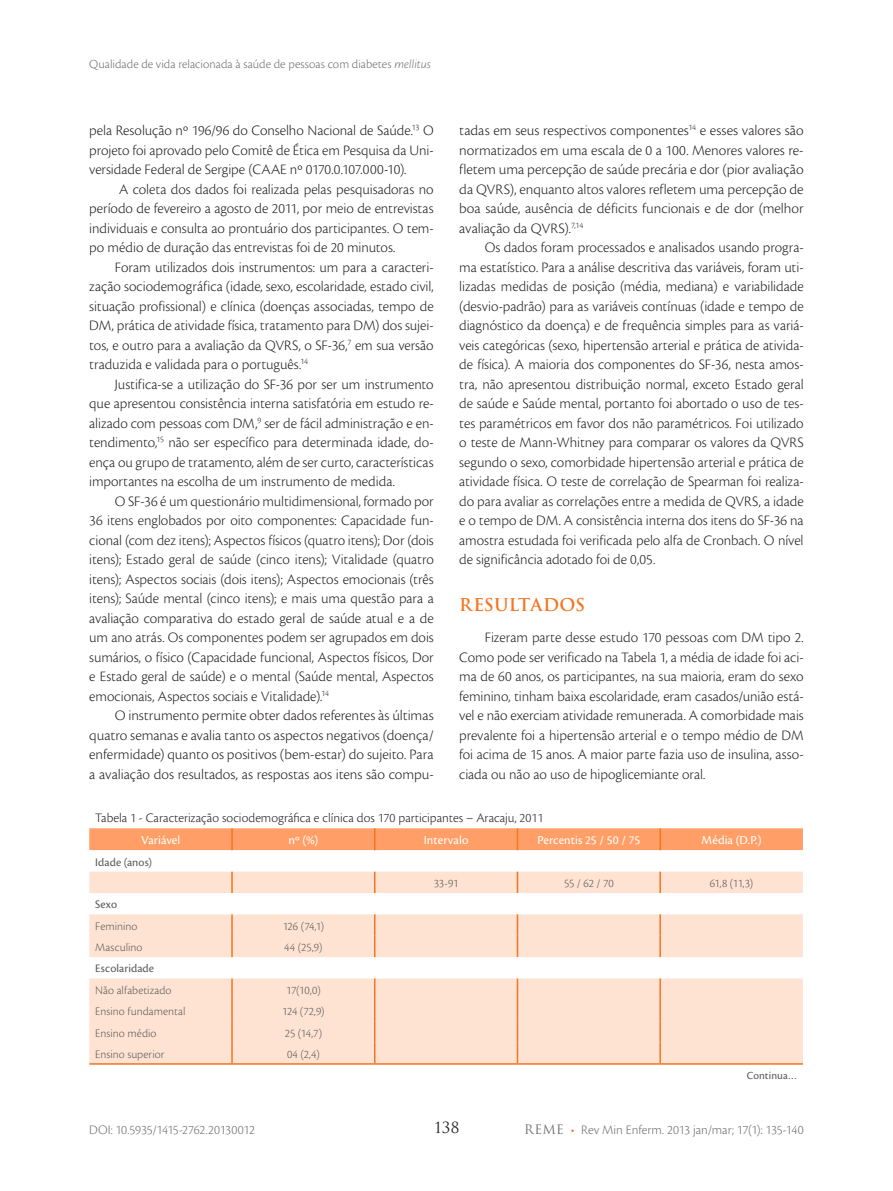
<style>
.page{position:relative;width:893px;height:1191px;background:#fff}
.page>*{position:absolute;margin:0;border:0;box-sizing:border-box;transform-origin:0 0}
.t1{font:700 17.25px "Trajan Pro";color:#f57523}
.t2{font:300 15px/19.5px "Cronos Pro";letter-spacing:-.005em;color:#231f20;text-align:justify}
.t3{font:15px "Trajan Pro";color:#231f20}
.t4{font:300 13.5px "Cronos Pro";color:#231f20}
.t5{font:300 13.5px "Cronos Pro";letter-spacing:-.01em;color:#6d6f71}
.t6{font:300 12.75px "Cronos Pro";letter-spacing:.005em;color:#6d6f71}
.t7{font:12.75px "Cronos Pro";letter-spacing:.005em;color:#fff}
.t8{font:300 12px "Cronos Pro";letter-spacing:.005em;color:#58595b}
.t9{font:12px "Cronos Pro";letter-spacing:.01em;color:#58595b}
.t10{font:11.25px "Cronos Pro";letter-spacing:.005em;color:#58595b}
.s1{font-style:italic}
.s2{font-family:"Trajan Pro";font-weight:400;font-size:12.75px}
.s3{color:#f57523}
</style>
<div class="page">
<svg style="left:89px;top:850px;width:714px;height:1px"></svg>
<svg style="left:89px;top:871px;width:714px;height:192px;fill:#ffe3d2"></svg>
<div style="left:89px;top:828px;width:714px;height:22px;background:#ff9f67"></div>
<hr style="left:659px;top:828px;width:2px;height:22px;background:#f57523">
<hr style="left:231px;top:871px;width:2px;height:22px;background:#f57523">
<svg style="left:374px;top:871px;width:1px;height:22px"></svg>
<svg style="left:517px;top:871px;width:1px;height:22px"></svg>
<hr style="left:659px;top:871px;width:2px;height:22px;background:#f57523">
<hr style="left:231px;top:914px;width:2px;height:21px;background:#f57523">
<hr style="left:659px;top:914px;width:2px;height:21px;background:#f57523">
<hr style="left:231px;top:935px;width:2px;height:22px;background:#f57523">
<hr style="left:231px;top:1021px;width:2px;height:21px;background:#f57523">
<hr style="left:231px;top:1042px;width:2px;height:21px;background:#f57523">
<svg style="left:374px;top:914px;width:1px;height:43px"></svg>
<svg style="left:517px;top:914px;width:1px;height:43px"></svg>
<hr style="left:659px;top:935px;width:2px;height:22px;background:#f57523">
<hr style="left:659px;top:1021px;width:2px;height:21px;background:#f57523">
<hr style="left:659px;top:1042px;width:2px;height:21px;background:#f57523">
<hr style="left:231px;top:978px;width:2px;height:21px;background:#f57523">
<hr style="left:659px;top:978px;width:2px;height:21px;background:#f57523">
<hr style="left:231px;top:999px;width:2px;height:22px;background:#f57523">
<svg style="left:374px;top:978px;width:1px;height:85px"></svg>
<svg style="left:517px;top:978px;width:1px;height:85px"></svg>
<hr style="left:659px;top:999px;width:2px;height:22px;background:#f57523">
<hr style="left:89px;top:1063px;width:143px;height:1px;background:#f57523">
<hr style="left:232px;top:1063px;width:143px;height:1px;background:#f57523">
<hr style="left:375px;top:1063px;width:142px;height:1px;background:#f57523">
<hr style="left:517px;top:1063px;width:143px;height:1px;background:#f57523">
<hr style="left:660px;top:1063px;width:143px;height:1px;background:#f57523">
<p class="t6" style="left:89px;top:57px;width:343px">Qualidade de vida relacionada à saúde de pessoas com diabetes <span class="s1">mellitus</span></p>
<p class="t2" style="left:459px;top:121px;width:346px">tadas em seus respectivos componentes<sup>14</sup> e esses valores são normatizados em uma escala de 0 a 100. Menores valores re&shy;fletem uma percepção de saúde precária e dor (pior avaliação da QVRS), enquanto altos valores refletem uma percepção de boa saúde, ausência de déficits funcionais e de dor (melhor avaliação da QVRS).<sup>7,14</sup></p>
<p class="t2" style="left:459px;top:238px;width:346px;text-indent:26px">Os dados foram processados e analisados usando progra&shy;ma estatístico. Para a análise descritiva das variáveis, foram uti&shy;lizadas medidas de posição (média, mediana) e variabilidade (desvio-padrão) para as variáveis contínuas (idade e tempo de diagnóstico da doença) e de frequência simples para as variá&shy;veis categóricas (sexo, hipertensão arterial e prática de ativida&shy;de física). A maioria dos componentes do SF-36, nesta amos&shy;tra, não apresentou distribuição normal, exceto Estado geral de saúde e Saúde mental, portanto foi abortado o uso de tes&shy;tes paramétricos em favor dos não paramétricos. Foi utilizado o teste de Mann-Whitney para comparar os valores da QVRS segundo o sexo, comorbidade hipertensão arterial e prática de atividade física. O teste de correlação de Spearman foi realiza&shy;do para avaliar as correlações entre a medida de QVRS, a idade e o tempo de DM. A consistência interna dos itens do SF-36 na amostra estudada foi verificada pelo alfa de Cronbach. O nível de significância adotado foi de 0,05.</p>
<p class="t1" style="left:459px;top:594px;width:127px">RESULTADOS</p>
<p class="t2" style="left:459px;top:628px;width:346px;text-indent:26px">Fizeram parte desse estudo 170 pessoas com DM tipo 2.<br>Como pode ser verificado na Tabela 1, a média de idade foi aci&shy;ma de 60 anos, os participantes, na sua maioria, eram do sexo feminino, tinham baixa escolaridade, eram casados/união está&shy;vel e não exerciam atividade remunerada. A comorbidade mais prevalente foi a hipertensão arterial e o tempo médio de DM foi acima de 15 anos. A maior parte fazia uso de insulina, asso&shy;ciada ou não ao uso de hipoglicemiante oral.</p>
<p class="t2" style="left:89px;top:121px;width:346px">pela Resolução nº 196/96 do Conselho Nacional de Saúde.<sup>13</sup> O projeto foi aprovado pelo Comitê de Ética em Pesquisa da Uni&shy;versidade Federal de Sergipe (CAAE nº 0170.0.107.000-10).</p>
<p class="t2" style="left:89px;top:179px;width:346px;text-indent:30px">A coleta dos dados foi realizada pelas pesquisadoras no período de fevereiro a agosto de 2011, por meio de entrevistas individuais e consulta ao prontuário dos participantes. O tem&shy;po médio de duração das entrevistas foi de 20 minutos.</p>
<p class="t2" style="left:89px;top:257px;width:346px;text-indent:26px">Foram utilizados dois instrumentos: um para a caracteri&shy;zação sociodemográfica (idade, sexo, escolaridade, estado civil, situação profissional) e clínica (doenças associadas, tempo de DM, prática de atividade física, tratamento para DM) dos sujei&shy;tos, e outro para a avaliação da QVRS, o SF-36,<sup>7</sup> em sua versão traduzida e validada para o português.<sup>14</sup></p>
<p class="t2" style="left:89px;top:374px;width:346px;text-indent:26px">Justifica-se a utilização do SF-36 por ser um instrumento que apresentou consistência interna satisfatória em estudo re&shy;alizado com pessoas com DM,<sup>9</sup> ser de fácil administração e en&shy;tendimento,<sup>15</sup> não ser específico para determinada idade, do&shy;ença ou grupo de tratamento, além de ser curto, características importantes na escolha de um instrumento de medida.</p>
<p class="t2" style="left:89px;top:491px;width:346px;text-indent:26px">O SF-36 é um questionário multidimensional, formado por 36 itens englobados por oito componentes: Capacidade fun&shy;cional (com dez itens); Aspectos físicos (quatro itens); Dor (dois itens); Estado geral de saúde (cinco itens); Vitalidade (quatro itens); Aspectos sociais (dois itens); Aspectos emocionais (três itens); Saúde mental (cinco itens); e mais uma questão para a avaliação comparativa do estado geral de saúde atual e a de um ano atrás. Os componentes podem ser agrupados em dois sumários, o físico (Capacidade funcional, Aspectos físicos, Dor e Estado geral de saúde) e o mental (Saúde mental, Aspectos emocionais, Aspectos sociais e Vitalidade).<sup>14</sup></p>
<p class="t2" style="left:89px;top:706px;width:346px;text-indent:26px">O instrumento permite obter dados referentes às últimas quatro semanas e avalia tanto os aspectos negativos (doença/ enfermidade) quanto os positivos (bem-estar) do sujeito. Para a avaliação dos resultados, as respostas aos itens são compu-</p>
<p class="t4" style="left:95px;top:810px;width:449px">Tabela 1 - Caracterização sociodemográfica e clínica dos 170 participantes – Aracaju, 2011</p>
<p class="t7" style="left:141px;top:833px;width:41px">Variável</p>
<p class="t7" style="left:288px;top:833px;width:31px">nº (%)</p>
<p class="t7" style="left:424px;top:833px;width:46px">Intervalo</p>
<p class="t7" style="left:537px;top:833px;width:104px">Percentis 25 / 50 / 75</p>
<p class="t7" style="left:702px;top:833px;width:61px">Média (D.P.)</p>
<p class="t9" style="left:95px;top:855px;width:58px">Idade (anos)</p>
<p class="t8" style="left:434px;top:876px;width:26px">33-91</p>
<p class="t8" style="left:564px;top:876px;width:51px">55 / 62 / 70</p>
<p class="t8" style="left:710px;top:876px;width:45px">61,8 (11,3)</p>
<p class="t9" style="left:95px;top:897px;width:23px">Sexo</p>
<p class="t8" style="left:95px;top:919px;width:44px">Feminino</p>
<p class="t8" style="left:283px;top:919px;width:43px">126 (74,1)</p>
<p class="t8" style="left:95px;top:940px;width:49px">Masculino</p>
<p class="t8" style="left:284px;top:940px;width:40px">44 (25,9)</p>
<p class="t9" style="left:95px;top:961px;width:60px">Escolaridade</p>
<p class="t8" style="left:95px;top:983px;width:78px">Não alfabetizado</p>
<p class="t8" style="left:286px;top:983px;width:36px">17(10,0)</p>
<p class="t8" style="left:95px;top:1004px;width:92px">Ensino fundamental</p>
<p class="t8" style="left:282px;top:1004px;width:44px">124 (72,9)</p>
<p class="t8" style="left:95px;top:1026px;width:63px">Ensino médio</p>
<p class="t8" style="left:285px;top:1026px;width:39px">25 (14,7)</p>
<p class="t8" style="left:95px;top:1047px;width:71px">Ensino superior</p>
<p class="t8" style="left:287px;top:1047px;width:34px">04 (2,4)</p>
<p class="t10" style="left:747px;top:1068px;width:52px">Continua…</p>
<p class="t3" style="left:434px;top:1118px;width:27px">138</p>
<p class="t5" style="left:89px;top:1121px;width:167px">DOI: 10.5935/1415-2762.20130012</p>
<p class="t5" style="left:524px;top:1121px;width:281px"><span class="s2">REME</span> <span class="s3">•</span> Rev Min Enferm. 2013 jan/mar; 17(1): 135-140</p>
</div>
